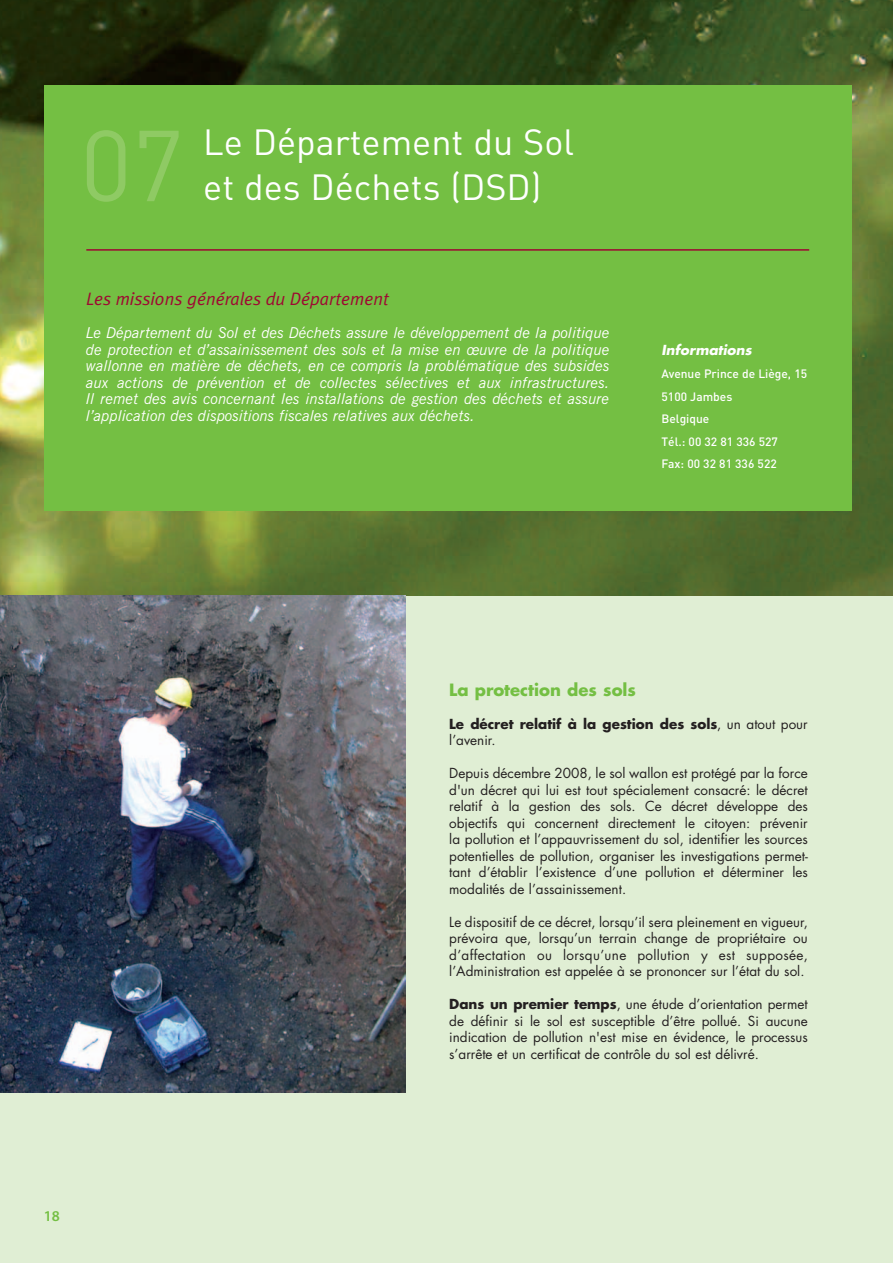
<style>
.page{position:relative;width:893px;height:1263px;background:#fff}
.page>*{position:absolute;margin:0;border:0;box-sizing:border-box;transform-origin:0 0}
.t1{font:99px "DIN";color:#8fca64}
.t2{font:36px "DIN";color:#fff}
.t3{font:italic 18px "Meta Plus Normal";color:#9e0832}
.t4{font:700 16.5px "Futura";color:#74bf43}
.t5{font:italic 15px/16.5px "News Gothic BT";color:#fff;text-align:justify}
.t6{font:600 15px "Myriad Pro";color:#74bf43}
.t7{font:13.5px/16.5px "Futura";color:#231f20;text-align:justify}
.t8{font:700 13.5px/16.5px "Futura";color:#231f20}
.t9{font:italic 700 13.5px "Futura";color:#fff}
.t10{font:500 12px/22.5px "DIN";color:#fff}
.s1{font-weight:400}
.s2{font-weight:700}
</style>
<div class="page">
<div style="left:0;top:592px;width:893px;height:671px;background:#e0eed4"></div>
<img style="left:0;top:0;width:893px;height:595px">
<div style="left:44px;top:85px;width:808px;height:425px;background:#74bf43"></div>
<img style="left:0;top:595px;width:405px;height:497px">
<hr style="left:86px;top:249px;width:723px;height:2px;background:#9e0832">
<h1 class="t1" style="left:80px;top:109px;width:105px">07</h1>
<h2 class="t2" style="left:203px;top:122px;width:372px">Le Département du Sol</h2>
<h2 class="t2" style="left:203px;top:167px;width:340px">et des Déchets (DSD)</h2>
<h3 class="t3" style="left:86px;top:288px;width:304px">Les missions générales du Département</h3>
<p class="t5" style="left:86px;top:326px;width:525px">Le Département du Sol et des Déchets assure le développement de la politique de protection et d’assainissement des sols et la mise en œuvre de la politique wallonne en matière de déchets, en ce compris la problématique des subsides aux actions de prévention et de collectes sélectives et aux infrastructures.<br>Il remet des avis concernant les installations de gestion des déchets et assure l’application des dispositions fiscales relatives aux déchets.</p>
<p class="t9" style="left:661px;top:344px;width:92px">Informations</p>
<p class="t10" style="left:661px;top:363px;width:147px">Avenue Prince de Liège, 15<br>5100 Jambes<br>Belgique<br>Tél.: 00 32 81 336 527<br>Fax: 00 32 81 336 522</p>
<p class="t6" style="left:44px;top:1210px;width:18px">18</p>
<p class="t4" style="left:449px;top:682px;width:188px">La protection des sols</p>
<p class="t8" style="left:449px;top:716px;width:360px">Le décret relatif à la gestion des sols<span class="s1">, un atout pour l’avenir.</span></p>
<p class="t7" style="left:449px;top:766px;width:360px">Depuis décembre 2008, le sol wallon est protégé par la force d'un décret qui lui est tout spécialement consacré: le décret relatif à la gestion des sols. Ce décret développe des objectifs qui concernent directement le citoyen: prévenir la pollution et l’appauvrissement du sol, identifier les sources potentielles de pollution, organiser les investigations permet&shy;tant d’établir l’existence d’une pollution et déterminer les modalités de l’assainissement.</p>
<p class="t7" style="left:449px;top:914px;width:360px">Le dispositif de ce décret, lorsqu’il sera pleinement en vigueur, prévoira que, lorsqu’un terrain change de propriétaire ou d’affectation ou lorsqu’une pollution y est supposée, l’Administration est appelée à se prononcer sur l’état du sol.</p>
<p class="t7" style="left:449px;top:997px;width:360px"><span class="s2">Dans un premier temps</span>, une étude d’orientation permet de définir si le sol est susceptible d’être pollué. Si aucune indication de pollution n'est mise en évidence, le processus s’arrête et un certificat de contrôle du sol est délivré.</p>
</div>
